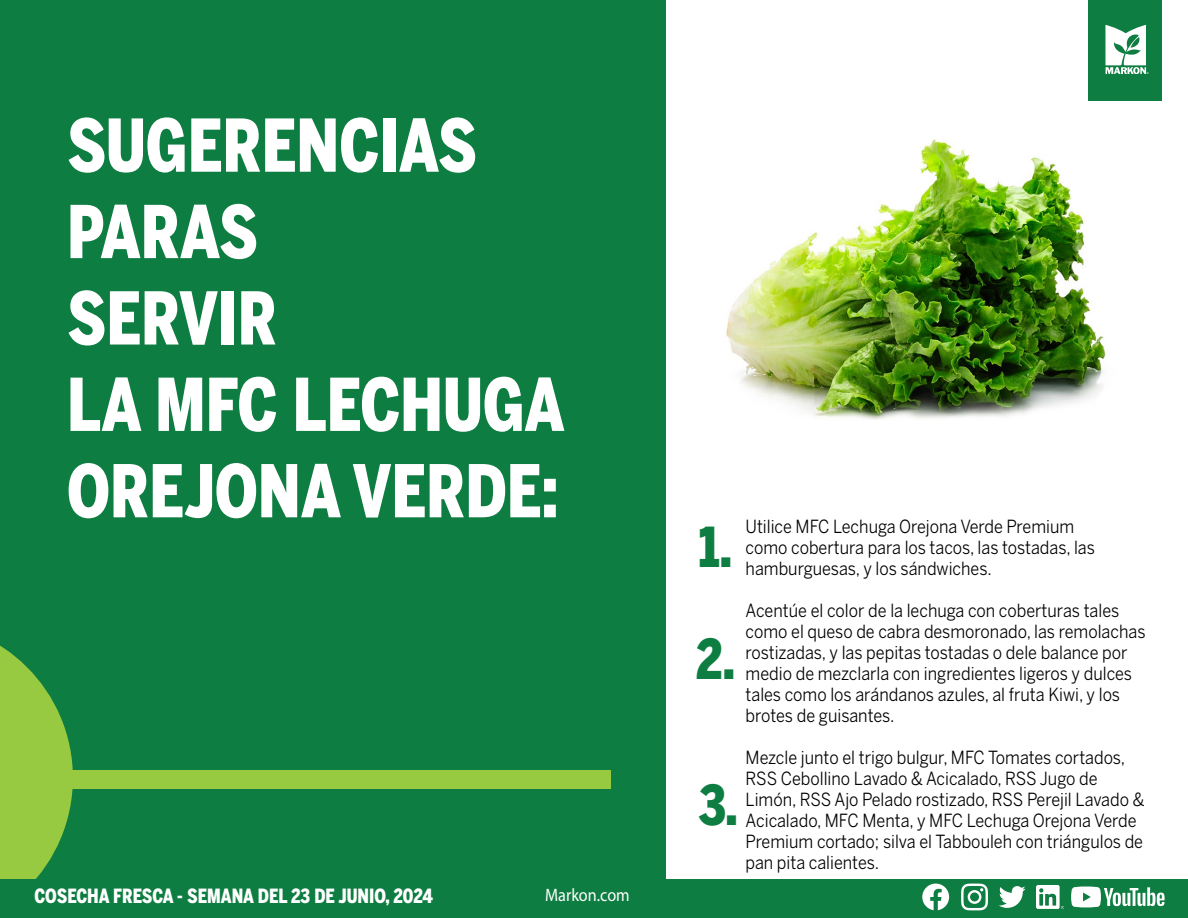
<style>
.page{position:relative;width:1188px;height:918px;background:#fff}
.page>*{position:absolute;margin:0;border:0;box-sizing:border-box;transform-origin:0 0}
.t1{font:900 72px/86.4px "Benton Sans Cond";color:#fff;scale:.9 1}
.t2{font:900 54.6px/111.9px "Benton Sans Cond";color:#0d7d41;scale:.9 1}
.t3{font:900 19.5px "Benton Sans Cond";color:#fff;scale:.9 1}
.t4{font:18px/21px "Benton Sans";color:#000;scale:.9 1}
.t5{font:18px "Myriad Pro";color:#fff;scale:.9 1}
</style>
<div class="page">
<img style="left:726px;top:139px;width:380px;height:281px">
<div style="left:0;top:0;width:665px;height:918px;background:#0d7d41"></div>
<svg style="left:0;top:645px;width:73px;height:234px"></svg>
<div style="left:0;top:771px;width:610px;height:18px;background:#97c941"></div>
<div style="left:0;top:879px;width:1188px;height:39px;background:#0d7d41"></div>
<svg style="left:922px;top:884px;width:27px;height:26px"></svg>
<svg style="left:961px;top:884px;width:27px;height:26px"></svg>
<svg style="left:999px;top:886px;width:27px;height:22px"></svg>
<img style="left:1036px;top:886px;width:27px;height:22px">
<svg style="left:1071px;top:887px;width:94px;height:20px"></svg>
<div style="left:1089px;top:0;width:73px;height:100px;background:#0d7d41"></div>
<svg style="left:1105px;top:25px;width:44px;height:48px"></svg>
<h1 class="t1" style="left:67px;top:102px;width:554px">SUGERENCIAS<br>PARAS<br>SERVIR<br>LA MFC LECHUGA<br>OREJONA VERDE:</h1>
<p class="t3" style="left:34px;top:884px;width:444px">COSECHA FRESCA - SEMANA DEL 23 DE JUNIO, 2024</p>
<p class="t5" style="left:545px;top:883px;width:96px">Markon.com</p>
<h2 class="t2" style="left:696px;top:491px;width:45px">1.<br>2.</h2>
<h2 class="t2" style="left:699px;top:749px;width:44px">3.</h2>
<p class="t4" style="left:746px;top:516px;width:390px">Utilice MFC Lechuga Orejona Verde Premium como cobertura para los tacos, las tostadas, las hamburguesas, y los sándwiches.</p>
<p class="t4" style="left:746px;top:600px;width:446px">Acentúe el color de la lechuga con coberturas tales como el queso de cabra desmoronado, las remolachas rostizadas, y las pepitas tostadas o dele balance por medio de mezclarla con ingredientes ligeros y dulces tales como los arándanos azules, al fruta Kiwi, y los brotes de guisantes.</p>
<p class="t4" style="left:746px;top:747px;width:445px">Mezcle junto el trigo bulgur, MFC Tomates cortados, RSS Cebollino Lavado &amp; Acicalado, RSS Jugo de Limón, RSS Ajo Pelado rostizado, RSS Perejil Lavado &amp; Acicalado, MFC Menta, y MFC Lechuga Orejona Verde Premium cortado; silva el Tabbouleh con triángulos de pan pita calientes.</p>
</div>
